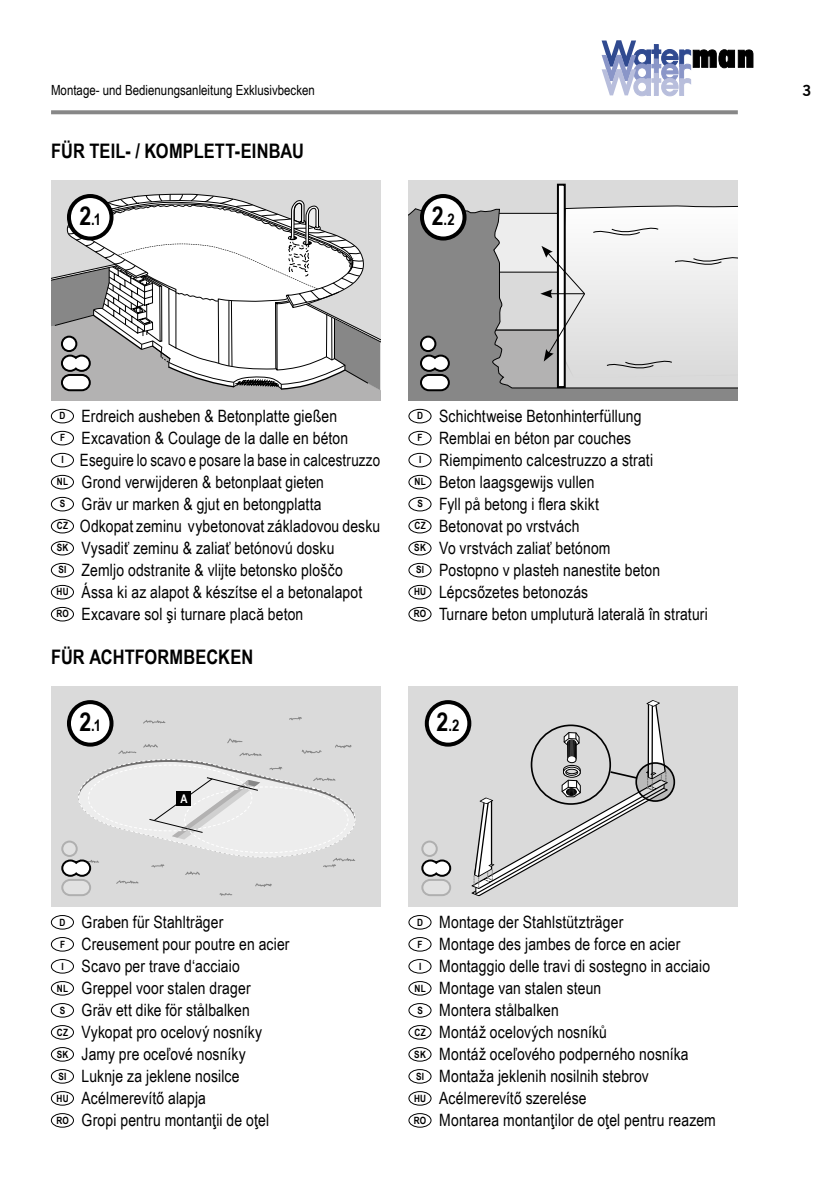
<style>
.page{position:relative;width:840px;height:1191px;background:#fff}
.page>*{position:absolute;margin:0;border:0;box-sizing:border-box;transform-origin:0 0}
.t1{font:700 20px "Arial Narrow";letter-spacing:.005em;color:#000}
.t2{font:17px/22px "Arial Narrow";letter-spacing:.01em;color:#000}
.t3{font:700 16px "Arial Narrow";color:#000}
.t4{font:700 15px "News Gothic BT";color:#000}
.t5{font:14px "Arial Narrow";color:#000}
.t6{font:700 12px "Arial Narrow";color:#fff}
.s1{font-size:26px}
</style>
<div class="page">
<svg style="left:51px;top:110px;width:686px;height:4px;background:#8f8f8f"></svg>
<svg style="left:601px;top:41px;width:151px;height:55px"></svg>
<div style="left:51px;top:915px;width:23px;height:14px;border:1px solid #000;border-radius:50%"></div>
<div style="left:51px;top:937px;width:23px;height:14px;border:1px solid #000;border-radius:50%"></div>
<div style="left:51px;top:959px;width:23px;height:14px;border:1px solid #000;border-radius:50%"></div>
<div style="left:51px;top:981px;width:23px;height:14px;border:1px solid #000;border-radius:50%"></div>
<div style="left:51px;top:1003px;width:23px;height:14px;border:1px solid #000;border-radius:50%"></div>
<div style="left:51px;top:1025px;width:23px;height:14px;border:1px solid #000;border-radius:50%"></div>
<div style="left:51px;top:1047px;width:23px;height:14px;border:1px solid #000;border-radius:50%"></div>
<div style="left:51px;top:1069px;width:23px;height:14px;border:1px solid #000;border-radius:50%"></div>
<div style="left:51px;top:1091px;width:23px;height:14px;border:1px solid #000;border-radius:50%"></div>
<div style="left:51px;top:1113px;width:23px;height:14px;border:1px solid #000;border-radius:50%"></div>
<div style="left:51px;top:686px;width:329px;height:220px;background:#dadada"></div>
<svg style="left:219px;top:893px;width:13px;height:3px"></svg>
<svg style="left:143px;top:720px;width:23px;height:3px"></svg>
<svg style="left:289px;top:717px;width:13px;height:3px"></svg>
<div style="left:69px;top:702px;width:42px;height:42px;background:#fff;border-radius:50%"></div>
<div style="left:67px;top:700px;width:46px;height:46px;border:4px solid #000;border-radius:50%"></div>
<svg style="left:61px;top:738px;width:295px;height:149px"></svg>
<div style="left:62px;top:880px;width:28px;height:15px;background:#e1e1e1;border-radius:8px"></div>
<div style="left:61px;top:879px;width:30px;height:17px;border:2px solid #000;border-radius:8px"></div>
<div style="left:408px;top:409px;width:23px;height:14px;border:1px solid #000;border-radius:50%"></div>
<div style="left:408px;top:431px;width:23px;height:14px;border:1px solid #000;border-radius:50%"></div>
<div style="left:408px;top:453px;width:23px;height:14px;border:1px solid #000;border-radius:50%"></div>
<div style="left:408px;top:475px;width:23px;height:14px;border:1px solid #000;border-radius:50%"></div>
<div style="left:408px;top:497px;width:23px;height:14px;border:1px solid #000;border-radius:50%"></div>
<div style="left:408px;top:519px;width:23px;height:14px;border:1px solid #000;border-radius:50%"></div>
<div style="left:408px;top:541px;width:23px;height:14px;border:1px solid #000;border-radius:50%"></div>
<div style="left:408px;top:563px;width:23px;height:14px;border:1px solid #000;border-radius:50%"></div>
<div style="left:408px;top:585px;width:23px;height:14px;border:1px solid #000;border-radius:50%"></div>
<div style="left:408px;top:607px;width:23px;height:14px;border:1px solid #000;border-radius:50%"></div>
<div style="left:408px;top:180px;width:329px;height:220px;background:#dadada"></div>
<svg style="left:408px;top:205px;width:329px;height:195px"></svg>
<div style="left:557px;top:185px;width:7px;height:202px;background:#fff"></div>
<div style="left:556px;top:184px;width:9px;height:204px;border:2px solid #000"></div>
<svg style="left:540px;top:205px;width:197px;height:174px"></svg>
<div style="left:422px;top:196px;width:42px;height:42px;background:#fff;border-radius:50%"></div>
<div style="left:420px;top:194px;width:46px;height:46px;border:4px solid #000;border-radius:50%"></div>
<div style="left:421px;top:337px;width:14px;height:14px;background:#fff;border-radius:50%"></div>
<div style="left:420px;top:336px;width:16px;height:16px;border:2px solid #000;border-radius:50%"></div>
<svg style="left:419px;top:353px;width:31px;height:20px"></svg>
<div style="left:421px;top:375px;width:27px;height:15px;background:#fff;border-radius:8px"></div>
<div style="left:420px;top:374px;width:29px;height:17px;border:2px solid #000;border-radius:8px"></div>
<div style="left:51px;top:409px;width:23px;height:14px;border:1px solid #000;border-radius:50%"></div>
<div style="left:51px;top:431px;width:23px;height:14px;border:1px solid #000;border-radius:50%"></div>
<div style="left:51px;top:453px;width:23px;height:14px;border:1px solid #000;border-radius:50%"></div>
<div style="left:51px;top:475px;width:23px;height:14px;border:1px solid #000;border-radius:50%"></div>
<div style="left:51px;top:497px;width:23px;height:14px;border:1px solid #000;border-radius:50%"></div>
<div style="left:51px;top:519px;width:23px;height:14px;border:1px solid #000;border-radius:50%"></div>
<div style="left:51px;top:541px;width:23px;height:14px;border:1px solid #000;border-radius:50%"></div>
<div style="left:51px;top:563px;width:23px;height:14px;border:1px solid #000;border-radius:50%"></div>
<div style="left:51px;top:585px;width:23px;height:14px;border:1px solid #000;border-radius:50%"></div>
<div style="left:51px;top:607px;width:23px;height:14px;border:1px solid #000;border-radius:50%"></div>
<svg style="left:51px;top:180px;width:329px;height:220px"></svg>
<div style="left:62px;top:375px;width:28px;height:15px;background:#fff;border-radius:8px"></div>
<div style="left:61px;top:374px;width:30px;height:17px;border:2px solid #000;border-radius:8px"></div>
<div style="left:408px;top:915px;width:23px;height:14px;border:1px solid #000;border-radius:50%"></div>
<div style="left:408px;top:937px;width:23px;height:14px;border:1px solid #000;border-radius:50%"></div>
<div style="left:408px;top:959px;width:23px;height:14px;border:1px solid #000;border-radius:50%"></div>
<div style="left:408px;top:981px;width:23px;height:14px;border:1px solid #000;border-radius:50%"></div>
<div style="left:408px;top:1003px;width:23px;height:14px;border:1px solid #000;border-radius:50%"></div>
<div style="left:408px;top:1025px;width:23px;height:14px;border:1px solid #000;border-radius:50%"></div>
<div style="left:408px;top:1047px;width:23px;height:14px;border:1px solid #000;border-radius:50%"></div>
<div style="left:408px;top:1069px;width:23px;height:14px;border:1px solid #000;border-radius:50%"></div>
<div style="left:408px;top:1091px;width:23px;height:14px;border:1px solid #000;border-radius:50%"></div>
<div style="left:408px;top:1113px;width:23px;height:14px;border:1px solid #000;border-radius:50%"></div>
<div style="left:408px;top:686px;width:329px;height:220px;background:#dadada"></div>
<svg style="left:421px;top:700px;width:255px;height:196px"></svg>
<div style="left:422px;top:880px;width:28px;height:15px;background:#e1e1e1;border-radius:8px"></div>
<div style="left:421px;top:879px;width:30px;height:17px;border:2px solid #000;border-radius:8px"></div>
<p class="t5" style="left:51px;top:80px;width:265px">Montage- und Bedienungsanleitung Exklusivbecken</p>
<p class="t4" style="left:802px;top:82px;width:11px">3</p>
<p class="t1" style="left:51px;top:136px;width:254px">FÜR TEIL- / KOMPLETT-EINBAU</p>
<p class="t3" style="left:79px;top:207px;width:23px"><span class="s1">2</span>.1</p>
<p class="t3" style="left:431px;top:207px;width:25px"><span class="s1">2</span>.2</p>
<p class="t2" style="left:56px;top:404px;width:325px"><sup>D</sup> Erdreich ausheben &amp; Betonplatte gießen<br><sup>F</sup> Excavation &amp; Coulage de la dalle en béton<br><sup>I</sup> Eseguire lo scavo e posare la base in calcestruzzo <sup>NL</sup> Grond verwijderen &amp; betonplaat gieten<br><sup>S</sup> Gräv ur marken &amp; gjut en betongplatta<br><sup>CZ</sup> Odkopat zeminu vybetonovat základovou desku <sup>SK</sup> Vysadiť zeminu &amp; zaliať betónovú dosku<br><sup>SI</sup> Zemljo odstranite &amp; vlijte betonsko ploščo<br><sup>HU</sup> Ássa ki az alapot &amp; készítse el a betonalapot<br><sup>RO</sup> Excavare sol şi turnare placă beton</p>
<p class="t1" style="left:51px;top:642px;width:203px">FÜR ACHTFORMBECKEN</p>
<p class="t3" style="left:79px;top:713px;width:23px"><span class="s1">2</span>.1</p>
<p class="t6" style="left:180px;top:789px;width:9px">A</p>
<p class="t2" style="left:413px;top:404px;width:295px"><sup>D</sup> Schichtweise Betonhinterfüllung<br><sup>F</sup> Remblai en béton par couches<br><sup>I</sup> Riempimento calcestruzzo a strati<br><sup>NL</sup> Beton laagsgewijs vullen<br><sup>S</sup> Fyll på betong i flera skikt<br><sup>CZ</sup> Betonovat po vrstvách<br><sup>SK</sup> Vo vrstvách zaliať betónom<br><sup>SI</sup> Postopno v plasteh nanestite beton<br><sup>HU</sup> Lépcsőzetes betonozás<br><sup>RO</sup> Turnare beton umplutură laterală în straturi</p>
<p class="t3" style="left:436px;top:713px;width:25px"><span class="s1">2</span>.2</p>
<p class="t2" style="left:56px;top:910px;width:235px"><sup>D</sup> Graben für Stahlträger<br><sup>F</sup> Creusement pour poutre en acier<br><sup>I</sup> Scavo per trave d‘acciaio<br><sup>NL</sup> Greppel voor stalen drager<br><sup>S</sup> Gräv ett dike för stålbalken<br><sup>CZ</sup> Vykopat pro ocelový nosníky<br><sup>SK</sup> Jamy pre oceľové nosníky<br><sup>SI</sup> Luknje za jeklene nosilce<br><sup>HU</sup> Acélmerevítő alapja<br><sup>RO</sup> Gropi pentru montanţii de oţel</p>
<p class="t2" style="left:413px;top:910px;width:303px"><sup>D</sup> Montage der Stahlstützträger<br><sup>F</sup> Montage des jambes de force en acier<br><sup>I</sup> Montaggio delle travi di sostegno in acciaio <sup>NL</sup> Montage van stalen steun<br><sup>S</sup> Montera stålbalken<br><sup>CZ</sup> Montáž ocelových nosníků<br><sup>SK</sup> Montáž oceľového podperného nosníka<br><sup>SI</sup> Montaža jeklenih nosilnih stebrov<br><sup>HU</sup> Acélmerevítő szerelése<br><sup>RO</sup> Montarea montanţilor de oţel pentru reazem</p>
</div>
